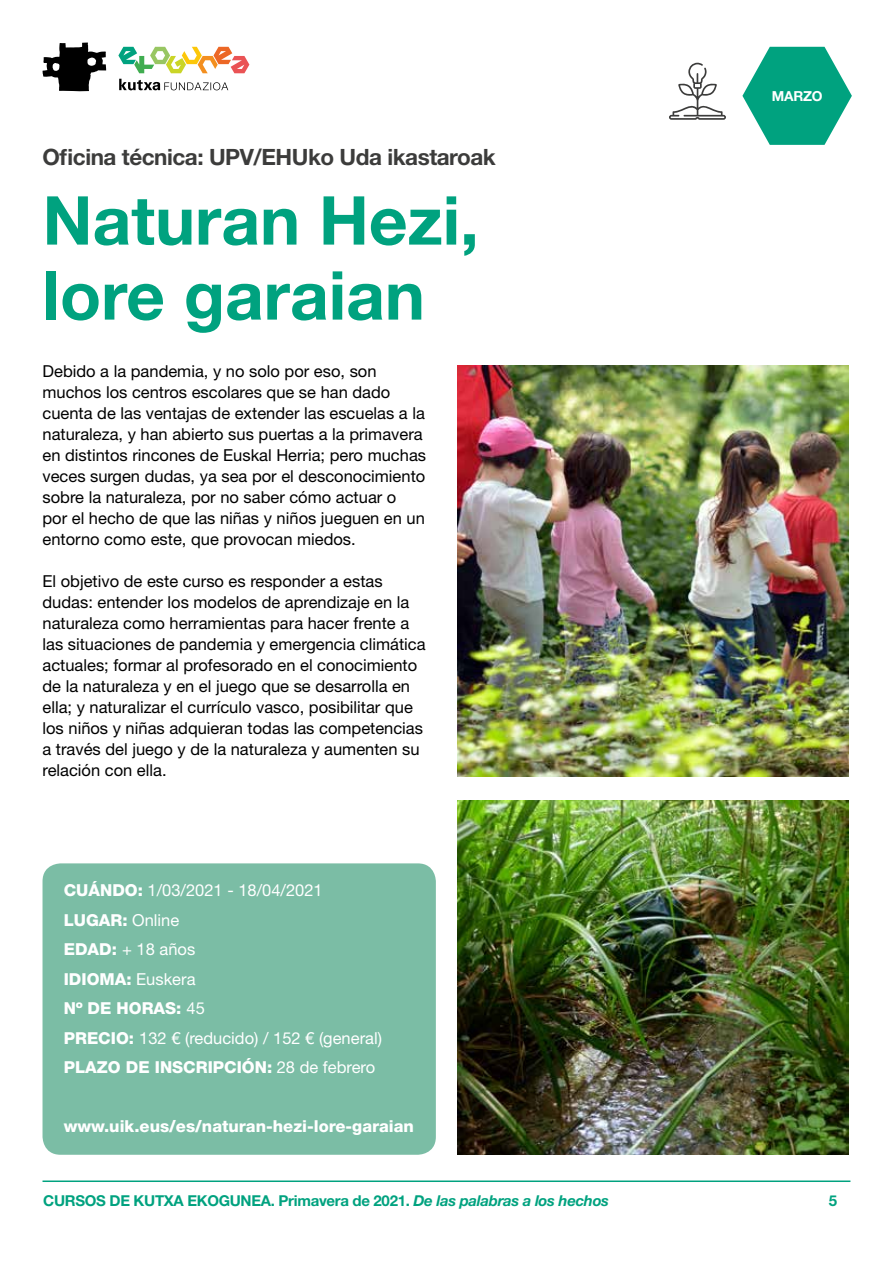
<style>
.page{position:relative;width:893px;height:1263px;background:#fff}
.page>*{position:absolute;margin:0;border:0;box-sizing:border-box;transform-origin:0 0}
.t1{font:700 67.5px/75px "Helvetica Neue LT Std";color:#00a27f}
.t2{font:700 22.5px "Helvetica Neue LT Std";letter-spacing:-.02em;color:#3c3c3b}
.t3{font:16.5px/21px "Helvetica Neue LT Std";color:#000}
.t4{font:16.5px/29.5px "Helvetica Neue LT Std";color:#fff}
.t5{font:800 16.5px "Helvetica Neue LT Std";color:#fff}
.t6{font:700 15px "Helvetica Neue LT Std";letter-spacing:-.02em;color:#00a27f}
.t7{font:700 13.8px "Helvetica Neue LT Std";letter-spacing:-.02em;color:#fff}
.s1{font-weight:800}
.s2{font-style:italic}
</style>
<div class="page">
<svg style="left:118px;top:47px;width:131px;height:26px"></svg>
<svg style="left:42px;top:42px;width:64px;height:49px"></svg>
<svg style="left:119px;top:79px;width:109px;height:11px"></svg>
<hr style="left:43px;top:1180px;width:807px;height:2px;background:#00a27f">
<svg style="left:742px;top:47px;width:110px;height:98px"></svg>
<div style="left:43px;top:863px;width:393px;height:292px;background:#7bbda5;border-radius:18px"></div>
<svg style="left:669px;top:63px;width:57px;height:57px"></svg>
<img style="left:458px;top:365px;width:391px;height:411px">
<img style="left:458px;top:801px;width:391px;height:354px">
<h2 class="t2" style="left:43px;top:143px;width:455px">Oficina técnica: UPV/EHUko Uda ikastaroak</h2>
<h1 class="t1" style="left:43px;top:182px;width:438px">Naturan Hezi, lore garaian</h1>
<p class="t3" style="left:43px;top:360px;width:385px">Debido a la pandemia, y no solo por eso, son muchos los centros escolares que se han dado cuenta de las ventajas de extender las escuelas a la naturaleza, y han abierto sus puertas a la primavera en distintos rincones de Euskal Herria; pero muchas veces surgen dudas, ya sea por el desconocimiento sobre la naturaleza, por no saber cómo actuar o<br>por el hecho de que las niñas y niños jueguen en un entorno como este, que provocan miedos.</p>
<p class="t3" style="left:43px;top:571px;width:385px">El objetivo de este curso es responder a estas dudas: entender los modelos de aprendizaje en la naturaleza como herramientas para hacer frente a las situaciones de pandemia y emergencia climática actuales; formar al profesorado en el conocimiento de la naturaleza y en el juego que se desarrolla en ella; y naturalizar el currículo vasco, posibilitar que los niños y niñas adquieran todas las competencias a través del juego y de la naturaleza y aumenten su relación con ella.</p>
<p class="t4" style="left:64px;top:875px;width:320px"><span class="s1">CUÁNDO:</span> 1/03/2021 - 18/04/2021<br><span class="s1">LUGAR:</span> Online<br><span class="s1">EDAD:</span> + 18 años<br><span class="s1">IDIOMA:</span> Euskera<br><span class="s1">Nº DE HORAS:</span> 45<br><span class="s1">PRECIO:</span> 132 € (reducido) / 152 € (general)<br><span class="s1">PLAZO DE INSCRIPCIÓN:</span> 28 de febrero</p>
<p class="t5" style="left:64px;top:1117px;width:352px">www.uik.eus/es/naturan-hezi-lore-garaian</p>
<p class="t7" style="left:772px;top:87px;width:52px">MARZO</p>
<p class="t6" style="left:43px;top:1191px;width:567px">CURSOS DE KUTXA EKOGUNEA. Primavera de 2021. <span class="s2">De las palabras a los hechos</span></p>
<p class="t6" style="left:829px;top:1191px;width:10px">5</p>
</div>
